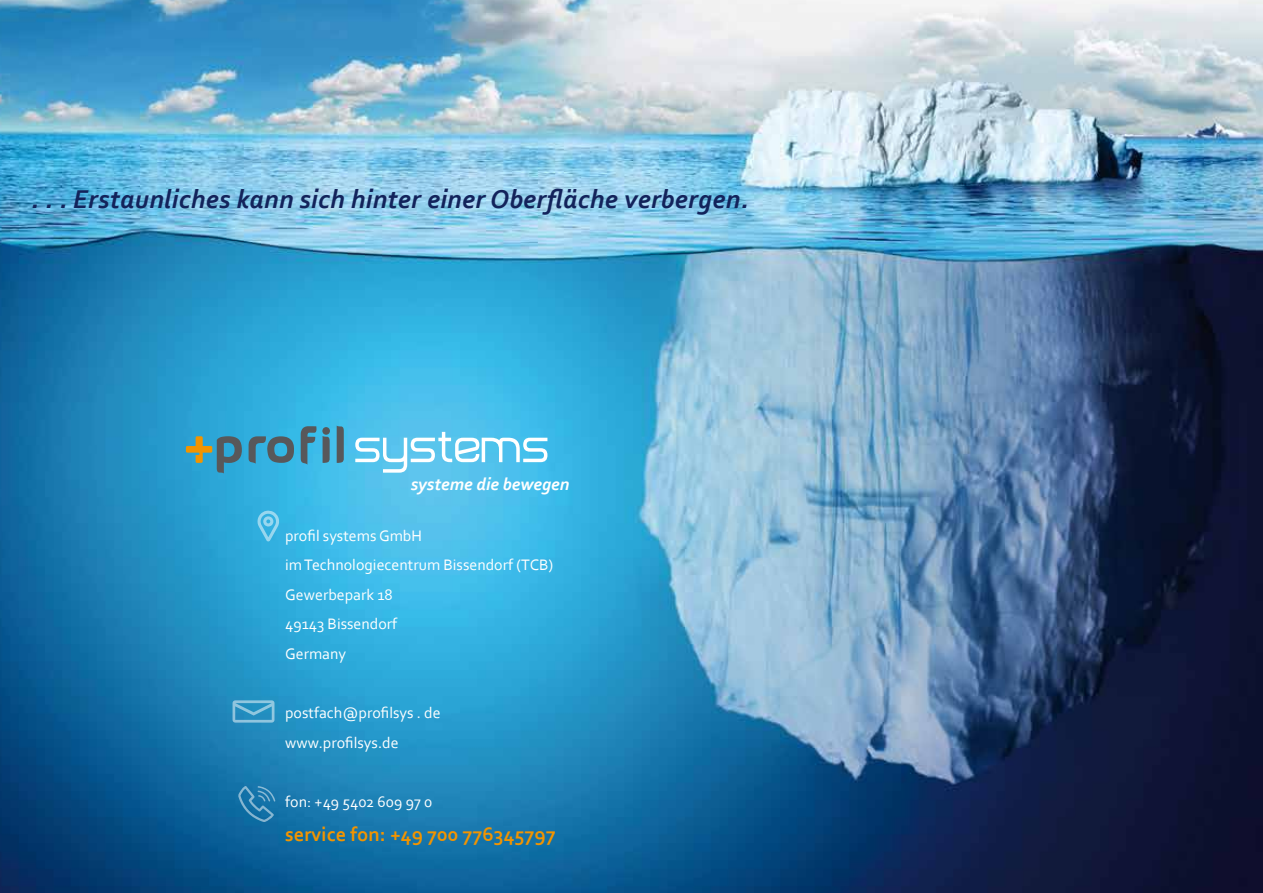
<style>
.page{position:relative;width:1263px;height:893px;background:#fff}
.page>*{position:absolute;margin:0;border:0;box-sizing:border-box;transform-origin:0 0}
.t1{font:italic 700 27px "Corbel";letter-spacing:.01em;color:#13235b}
.t2{font:700 20.55px "Corbel";color:#f29400}
.t3{font:italic 700 17.85px "Corbel";color:#fff}
.t4{font:15.9px/29.5px "Corbel";color:#fff}
</style>
<div class="page">
<img style="left:0;top:0;width:1263px;height:893px">
<svg style="left:238px;top:786px;width:37px;height:36px"></svg>
<svg style="left:233px;top:700px;width:41px;height:23px"></svg>
<svg style="left:258px;top:511px;width:21px;height:30px"></svg>
<svg style="left:355px;top:432px;width:192px;height:41px"></svg>
<svg style="left:249px;top:436px;width:45px;height:28px"></svg>
<svg style="left:301px;top:426px;width:15px;height:39px"></svg>
<svg style="left:322px;top:427px;width:8px;height:36px"></svg>
<svg style="left:337px;top:426px;width:7px;height:37px"></svg>
<svg style="left:186px;top:436px;width:56px;height:37px;background:#538e96"></svg>
<h1 class="t1" style="left:31px;top:183px;width:719px">. . . Erstaunliches kann sich hinter einer Oberfläche verbergen.</h1>
<p class="t3" style="left:411px;top:473px;width:160px">systeme die bewegen</p>
<p class="t4" style="left:285px;top:520px;width:270px">profil systems GmbH imTechnologiecentrum Bissendorf (TCB)<br>Gewerbepark 18<br>49143 Bissendorf<br>Germany</p>
<p class="t4" style="left:285px;top:698px;width:157px">postfach@profilsys . de www.profilsys.de</p>
<p class="t4" style="left:285px;top:786px;width:149px">fon: +49 5402 609 97 0</p>
<p class="t2" style="left:285px;top:822px;width:272px">service fon: +49 700 776345797</p>
</div>
